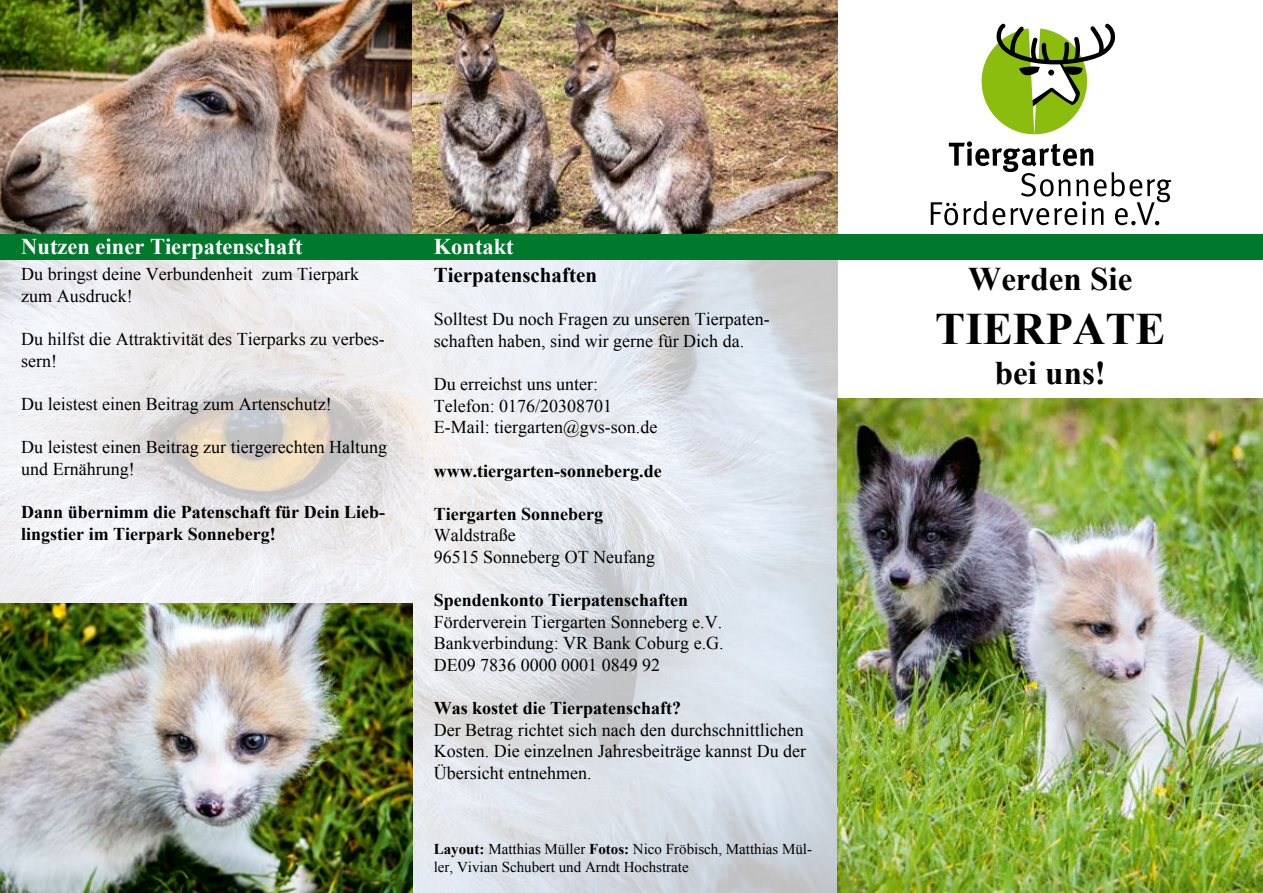
<style>
.page{position:relative;width:1263px;height:893px;background:#fff}
.page>*{position:absolute;margin:0;border:0;box-sizing:border-box;transform-origin:0 0}
.t1{font:700 45px "Times New Roman";color:#000}
.t2{font:700 33px "Times New Roman";color:#000}
.t3{font:700 22.5px "Times New Roman";color:#fff}
.t4{font:700 21px "Times New Roman";color:#000}
.t5{font:18px/21.6px "Times New Roman";color:#000}
.t6{font:700 18px/21.6px "Times New Roman";color:#000}
.t7{font:15px/18px "Times New Roman";color:#000}
.s1{font-weight:700}
</style>
<div class="page">
<img style="left:0;top:259px;width:838px;height:634px">
<div style="left:0;top:234px;width:1263px;height:25px;background:#00792d"></div>
<svg style="left:981px;top:23px;width:135px;height:111px"></svg>
<svg style="left:931px;top:141px;width:240px;height:84px"></svg>
<img style="left:838px;top:399px;width:425px;height:494px">
<img style="left:0;top:0;width:838px;height:234px">
<img style="left:0;top:604px;width:412px;height:289px">
<p class="t3" style="left:21px;top:231px;width:283px">Nutzen einer Tierpatenschaft</p>
<p class="t3" style="left:434px;top:231px;width:82px">Kontakt</p>
<p class="t5" style="left:21px;top:263px;width:339px">Du bringst deine Verbundenheit zum Tierpark zum Ausdruck!</p>
<p class="t5" style="left:21px;top:328px;width:365px">Du hilfst die Attraktivität des Tierparks zu verbes&shy;sern!</p>
<p class="t5" style="left:21px;top:393px;width:312px">Du leistest einen Beitrag zum Artenschutz!</p>
<p class="t5" style="left:21px;top:436px;width:367px">Du leistest einen Beitrag zur tiergerechten Haltung und Ernährung!</p>
<p class="t6" style="left:21px;top:501px;width:365px">Dann übernimm die Patenschaft für Dein Lieb&shy;lingstier im Tierpark Sonneberg!</p>
<p class="t4" style="left:434px;top:261px;width:165px">Tierpatenschaften</p>
<p class="t5" style="left:434px;top:308px;width:337px">Solltest Du noch Fragen zu unseren Tierpaten&shy;schaften haben, sind wir gerne für Dich da.</p>
<p class="t5" style="left:434px;top:373px;width:225px">Du erreichst uns unter:<br>Telefon: 0176/20308701<br>E-Mail: tiergarten@gvs-son.de</p>
<p class="t6" style="left:434px;top:459px;width:229px">www.tiergarten-sonneberg.de</p>
<p class="t6" style="left:434px;top:502px;width:171px">Tiergarten Sonneberg</p>
<p class="t5" style="left:434px;top:524px;width:223px">Waldstraße<br>96515 Sonneberg OT Neufang</p>
<p class="t6" style="left:434px;top:589px;width:256px">Spendenkonto Tierpatenschaften</p>
<p class="t5" style="left:434px;top:611px;width:291px;text-align:justify">Förderverein Tiergarten Sonneberg e.V.<br>Bankverbindung: VR Bank Coburg e.G.<br>DE09 7836 0000 0001 0849 92</p>
<p class="t6" style="left:434px;top:697px;width:249px">Was kostet die Tierpatenschaft?</p>
<p class="t5" style="left:434px;top:719px;width:374px">Der Betrag richtet sich nach den durchschnittlichen<br>Kosten. Die einzelnen Jahresbeiträge kannst Du der<br>Übersicht entnehmen.</p>
<p class="t7" style="left:434px;top:839px;width:380px"><span class="s1">Layout:</span> Matthias Müller <span class="s1">Fotos:</span> Nico Fröbisch, Matthias Mül&shy;ler, Vivian Schubert und Arndt Hochstrate</p>
<h2 class="t2" style="left:968px;top:256px;width:166px">Werden Sie</h2>
<h1 class="t1" style="left:935px;top:298px;width:232px">TIERPATE</h1>
<h2 class="t2" style="left:995px;top:350px;width:112px">bei uns!</h2>
</div>
